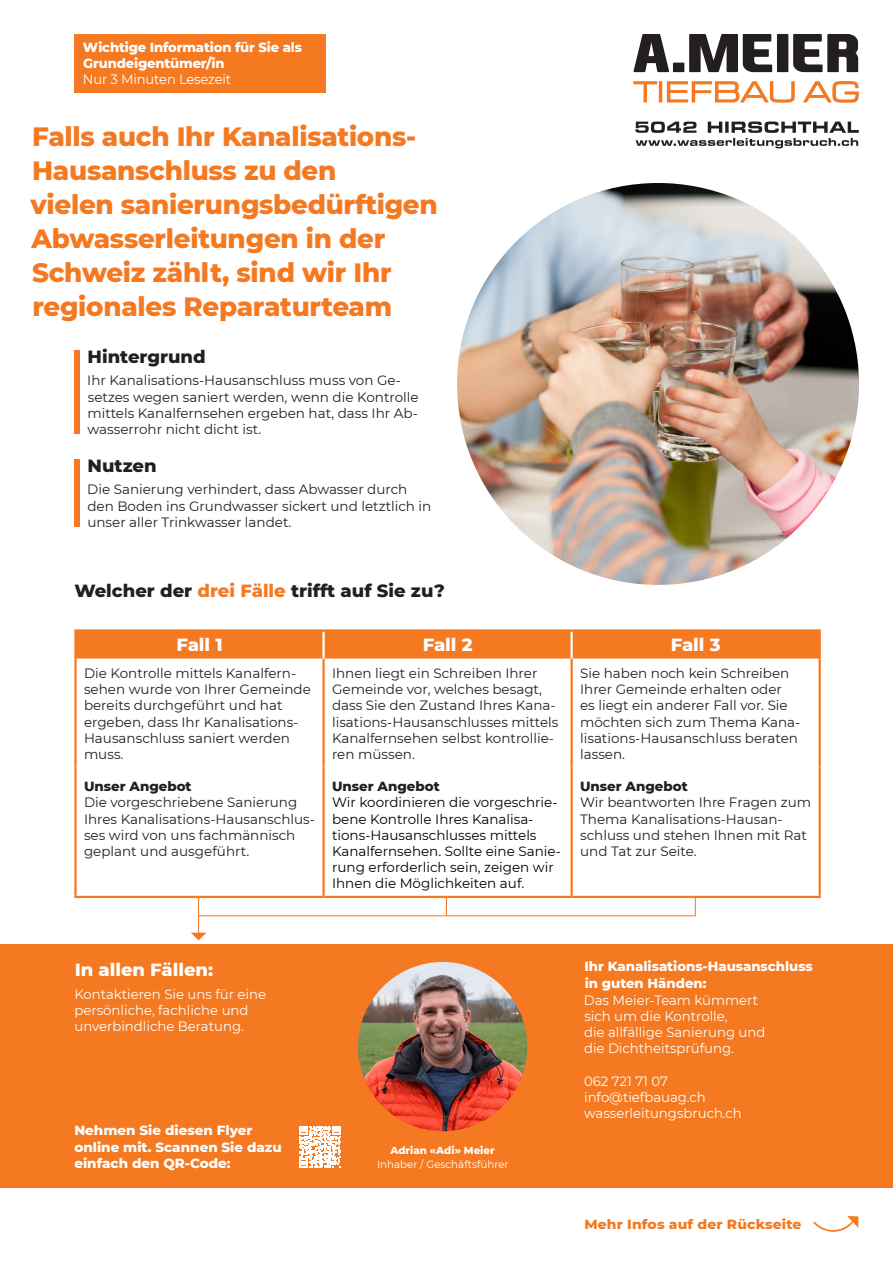
<style>
.page{position:relative;width:893px;height:1263px;background:#fff}
.page>*{position:absolute;margin:0;border:0;box-sizing:border-box;transform-origin:0 0}
.t1{font:800 27px/34px "Montserrat";letter-spacing:-.01em;color:#f47921}
.t2{font:800 18px "Montserrat";color:#231f20}
.t3{font:800 18px "Montserrat";color:#fff}
.t4{font:13.5px/16.2px "Montserrat";color:#231f20}
.t5{font:13.5px/16.2px "Montserrat";color:#fff}
.t6{font:13.5px/16.2px "Montserrat";color:#000}
.t7{font:800 13.5px/16.2px "Montserrat";color:#fff}
.t8{font:800 13.5px "Montserrat";color:#231f20}
.t9{font:800 13.5px "Montserrat";letter-spacing:.01em;color:#f47921}
.t10{font:10.5px "Montserrat";color:#fff}
.t11{font:800 10.5px "Montserrat";color:#fff}
.s1{color:#f47921}
</style>
<div class="page">
<svg style="left:633px;top:34px;width:226px;height:114px"></svg>
<div style="left:74px;top:34px;width:252px;height:59px;background:#f47921"></div>
<img style="left:457px;top:183px;width:402px;height:402px;border-radius:200px">
<div style="left:77px;top:632px;width:742px;height:26px;background:#f47921"></div>
<hr style="left:322px;top:658px;width:3px;height:109px;background:#f47921">
<hr style="left:570px;top:658px;width:3px;height:109px;background:#f47921">
<hr style="left:322px;top:767px;width:3px;height:129px;background:#f47921">
<hr style="left:570px;top:767px;width:3px;height:129px;background:#f47921">
<hr style="left:322px;top:632px;width:3px;height:26px;background:#fff">
<hr style="left:570px;top:632px;width:3px;height:26px;background:#fff">
<hr style="left:74px;top:629px;width:250px;height:3px;background:#f47921">
<hr style="left:74px;top:632px;width:3px;height:26px;background:#f47921">
<hr style="left:324px;top:629px;width:248px;height:3px;background:#f47921">
<hr style="left:572px;top:629px;width:249px;height:3px;background:#f47921">
<hr style="left:819px;top:632px;width:2px;height:26px;background:#f47921">
<hr style="left:74px;top:658px;width:3px;height:109px;background:#f47921">
<hr style="left:819px;top:658px;width:2px;height:109px;background:#f47921">
<hr style="left:74px;top:767px;width:3px;height:129px;background:#f47921">
<hr style="left:819px;top:767px;width:2px;height:129px;background:#f47921">
<hr style="left:74px;top:896px;width:250px;height:2px;background:#f47921">
<hr style="left:324px;top:896px;width:248px;height:2px;background:#f47921">
<hr style="left:572px;top:896px;width:249px;height:2px;background:#f47921">
<svg style="left:813px;top:1215px;width:46px;height:17px"></svg>
<hr style="left:198px;top:897px;width:1px;height:37px;background:#f47921">
<svg style="left:446px;top:898px;width:1px;height:17px"></svg>
<svg style="left:695px;top:898px;width:1px;height:17px"></svg>
<hr style="left:199px;top:915px;width:497px;height:1px;background:#f47921">
<svg style="left:191px;top:933px;width:15px;height:7px"></svg>
<div style="left:0;top:944px;width:893px;height:244px;background:#f47921"></div>
<img style="left:358px;top:962px;width:169px;height:169px;border-radius:85px">
<svg style="left:299px;top:1126px;width:42px;height:42px"></svg>
<div style="left:74px;top:350px;width:6px;height:83px;background:#f47921"></div>
<div style="left:74px;top:459px;width:6px;height:68px;background:#f47921"></div>
<p class="t7" style="left:83px;top:38px;width:220px">Wichtige Information für Sie als<br>Grundeigentümer/in</p>
<p class="t5" style="left:83px;top:71px;width:150px">Nur 3 Minuten Lesezeit</p>
<h1 class="t1" style="left:31px;top:118px;width:409px">Falls auch Ihr Kanalisations-<br>Hausanschluss zu den<br>vielen sanierungsbedürftigen<br>Abwasserleitungen in der<br>Schweiz zählt, sind wir Ihr regionales Reparaturteam</h1>
<h2 class="t2" style="left:88px;top:343px;width:120px">Hintergrund</h2>
<p class="t4" style="left:87px;top:372px;width:333px">Ihr Kanalisations-Hausanschluss muss von Ge&shy;setzes wegen saniert werden, wenn die Kontrolle mittels Kanalfernsehen ergeben hat, dass Ihr Ab&shy;wasserrohr nicht dicht ist.</p>
<h2 class="t2" style="left:88px;top:452px;width:70px">Nutzen</h2>
<p class="t4" style="left:87px;top:481px;width:346px">Die Sanierung verhindert, dass Abwasser durch den Boden ins Grundwasser sickert und letztlich in unser aller Trinkwasser landet.</p>
<h2 class="t2" style="left:74px;top:578px;width:372px">Welcher der <span class="s1">drei Fälle</span> trifft auf Sie zu?</h2>
<h2 class="t3" style="left:176px;top:632px;width:48px">Fall 1</h2>
<h2 class="t3" style="left:423px;top:632px;width:51px">Fall 2</h2>
<h2 class="t3" style="left:671px;top:632px;width:51px">Fall 3</h2>
<p class="t4" style="left:84px;top:665px;width:228px">Die Kontrolle mittels Kanalfern&shy;sehen wurde von Ihrer Gemeinde bereits durchgeführt und hat ergeben, dass Ihr Kanalisations-<br>Hausanschluss saniert werden muss.</p>
<p class="t4" style="left:332px;top:665px;width:228px">Ihnen liegt ein Schreiben Ihrer<br>Gemeinde vor, welches besagt, dass Sie den Zustand Ihres Kana&shy;lisations-Hausanschlusses mittels<br>Kanalfernsehen selbst kontrollie&shy;ren müssen.</p>
<p class="t4" style="left:580px;top:665px;width:222px">Sie haben noch kein Schreiben<br>Ihrer Gemeinde erhalten oder<br>es liegt ein anderer Fall vor. Sie möchten sich zum Thema Kana&shy;lisations-Hausanschluss beraten lassen.</p>
<p class="t8" style="left:84px;top:776px;width:109px">Unser Angebot</p>
<p class="t4" style="left:84px;top:794px;width:232px">Die vorgeschriebene Sanierung<br>Ihres Kanalisations-Hausanschlus&shy;ses wird von uns fachmännisch geplant und ausgeführt.</p>
<p class="t8" style="left:332px;top:776px;width:109px">Unser Angebot</p>
<p class="t6" style="left:332px;top:794px;width:230px">Wir koordinieren die vorgeschrie&shy;bene Kontrolle Ihres Kanalisa&shy;tions-Hausanschlusses mittels Kanalfernsehen. Sollte eine Sanie&shy;rung erforderlich sein, zeigen wir Ihnen die Möglichkeiten auf.</p>
<p class="t8" style="left:580px;top:776px;width:109px">Unser Angebot</p>
<p class="t4" style="left:580px;top:794px;width:232px">Wir beantworten Ihre Fragen zum<br>Thema Kanalisations-Hausan&shy;schluss und stehen Ihnen mit Rat und Tat zur Seite.</p>
<h2 class="t3" style="left:75px;top:956px;width:140px">In allen Fällen:</h2>
<p class="t5" style="left:74px;top:985px;width:193px">Kontaktieren Sie uns für eine persönliche, fachliche und unverbindliche Beratung.</p>
<p class="t7" style="left:74px;top:1122px;width:209px">Nehmen Sie diesen Flyer online mit. Scannen Sie dazu einfach den QR-Code:</p>
<p class="t11" style="left:390px;top:1143px;width:106px">Adrian «Adi» Meier</p>
<p class="t10" style="left:377px;top:1157px;width:133px">Inhaber / Geschäftsführer</p>
<p class="t7" style="left:584px;top:958px;width:230px">Ihr Kanalisations-Hausanschluss in guten Händen:</p>
<p class="t5" style="left:584px;top:991px;width:183px">Das Meier-Team kümmert sich um die Kontrolle,<br>die allfällige Sanierung und die Dichtheitsprüfung.</p>
<p class="t5" style="left:584px;top:1072px;width:159px">062 721 71 07 info@tiefbauag.ch wasserleitungsbruch.ch</p>
<p class="t9" style="left:584px;top:1214px;width:218px">Mehr Infos auf der Rückseite</p>
</div>
